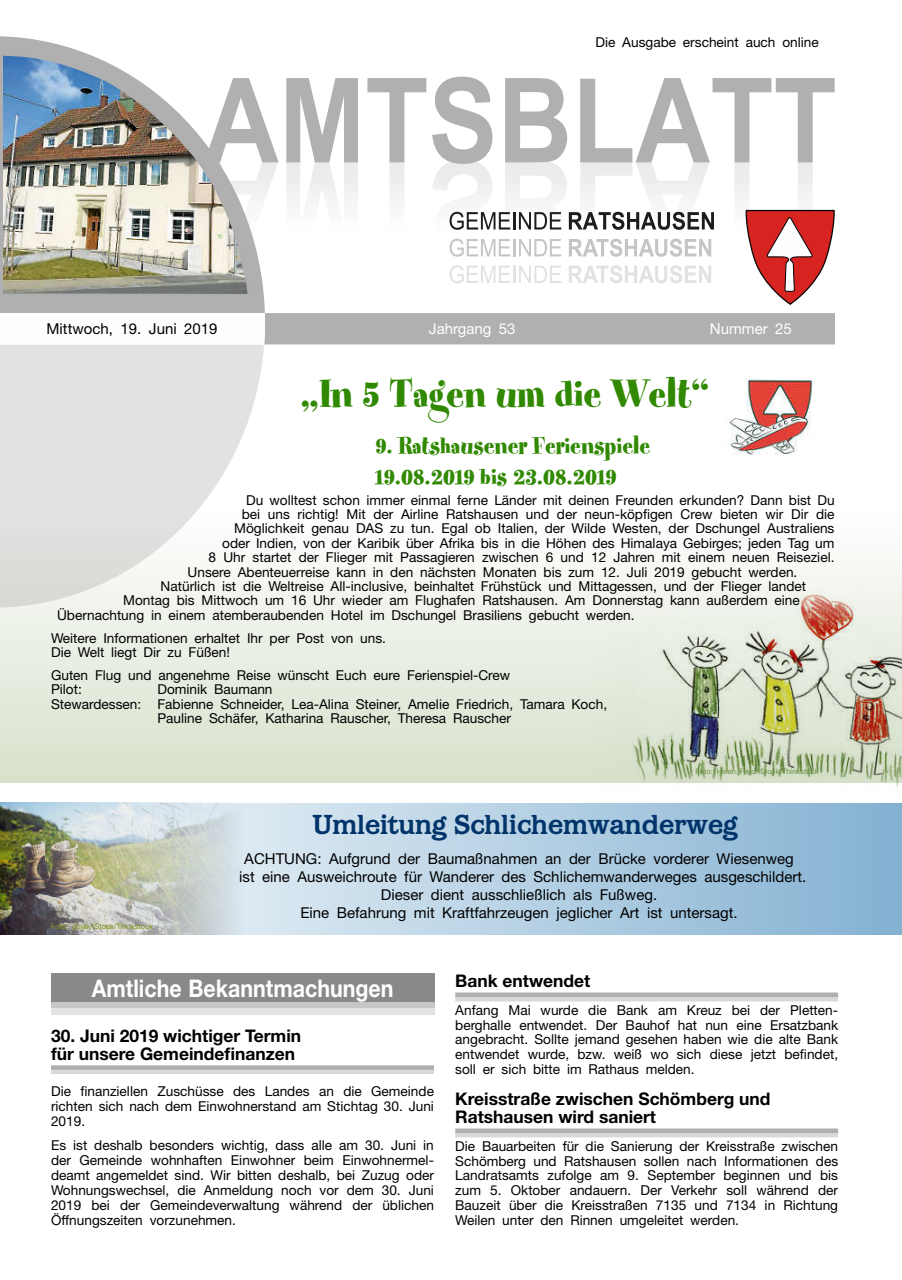
<style>
.page{position:relative;width:902px;height:1280px;background:#fff}
.page>*{position:absolute;margin:0;border:0;box-sizing:border-box;transform-origin:0 0}
.t1{font:45px "Spumoni";color:#308900}
.t2{font:27px/30.8px "Spumoni";color:#308900}
.t3{font:700 27px "Barcelona BQ";color:#00346a}
.t4{font:700 24.3px "Helvetica Neue";color:#fff;scale:.88 1}
.t5{font:700 17.4px/18.6px "Helvetica Neue";color:#000}
.t6{font:15px/18px "Helvetica Neue";color:#000;text-align:center}
.t7{font:15px "Helvetica Neue";color:#fff}
.t8{font:13.65px/14.7px "Helvetica Neue";color:#000;text-align:justify}
.t9{font:7.5px "Helvetica Neue";color:#678e3c}
.t10{font:7.5px "Helvetica Neue";color:#7d9110}
</style>
<div class="page">
<img style="left:389px;top:162px;width:16px;height:38px">
<img style="left:734px;top:162px;width:37px;height:48px">
<svg style="left:265px;top:124px;width:13px;height:38px"></svg>
<svg style="left:286px;top:78px;width:72px;height:84px"></svg>
<svg style="left:367px;top:78px;width:59px;height:84px"></svg>
<svg style="left:432px;top:77px;width:60px;height:87px"></svg>
<svg style="left:505px;top:78px;width:62px;height:84px"></svg>
<svg style="left:580px;top:78px;width:254px;height:84px"></svg>
<svg style="left:0;top:345px;width:264px;height:167px;background:#e4e4e4"></svg>
<svg style="left:0;top:36px;width:265px;height:277px;fill:#b0b0b0"></svg>
<div style="left:264px;top:313px;width:570px;height:31px;background:#b0b0b0"></div>
<svg style="left:745px;top:210px;width:89px;height:95px"></svg>
<svg style="left:449px;top:212px;width:112px;height:18px"></svg>
<svg style="left:568px;top:212px;width:146px;height:18px"></svg>
<svg style="left:449px;top:239px;width:112px;height:18px"></svg>
<svg style="left:569px;top:239px;width:142px;height:18px"></svg>
<svg style="left:449px;top:265px;width:112px;height:18px"></svg>
<svg style="left:569px;top:265px;width:142px;height:18px"></svg>
<img style="left:0;top:53px;width:251px;height:244px">
<svg style="left:242px;top:803px;width:659px;height:132px;background:#b0cde2"></svg>
<svg style="left:0;top:512px;width:901px;height:270px"></svg>
<img style="left:595px;top:585px;width:306px;height:202px">
<div style="left:51px;top:1069px;width:383px;height:5px;background:#d8d8d8"></div>
<div style="left:51px;top:1065px;width:383px;height:5px;background:#afafaf"></div>
<div style="left:51px;top:973px;width:383px;height:29px;background:#898989"></div>
<div style="left:51px;top:1002px;width:383px;height:6px;background:#c6c6c6"></div>
<div style="left:51px;top:1008px;width:383px;height:6px;background:#e3e3e3"></div>
<hr style="left:455px;top:997px;width:383px;height:4px;background:#d8d8d8">
<div style="left:455px;top:992px;width:383px;height:5px;background:#afafaf"></div>
<hr style="left:455px;top:1133px;width:383px;height:4px;background:#d8d8d8">
<div style="left:455px;top:1128px;width:383px;height:5px;background:#afafaf"></div>
<img style="left:728px;top:378px;width:85px;height:77px">
<img style="left:0;top:803px;width:242px;height:132px">
<p class="t8" style="left:595px;top:35px;width:225px">Die Ausgabe erscheint auch online</p>
<p class="t6" style="left:47px;top:320px;width:172px">Mittwoch, 19. Juni 2019</p>
<p class="t7" style="left:709px;top:320px;width:83px">Nummer 25</p>
<h1 class="t1" style="left:300px;top:371px;width:410px">„In 5 Tagen um die Welt“</h1>
<h2 class="t2" style="left:375px;top:432px;width:276px">9. Ratshausener Ferienspiele<br>19.08.2019 bis 23.08.2019</h2>
<p class="t8" style="left:246px;top:492px;width:590px">Du wolltest schon immer einmal ferne Länder mit deinen Freunden erkunden? Dann bist Du</p>
<p class="t8" style="left:242px;top:506px;width:594px">bei uns richtig! Mit der Airline Ratshausen und der neun-köpfigen Crew bieten wir Dir die</p>
<p class="t8" style="left:234px;top:521px;width:601px">Möglichkeit genau DAS zu tun. Egal ob Italien, der Wilde Westen, der Dschungel Australiens</p>
<p class="t8" style="left:222px;top:535px;width:613px">oder Indien, von der Karibik über Afrika bis in die Höhen des Himalaya Gebirges; jeden Tag um</p>
<p class="t8" style="left:209px;top:550px;width:627px">8 Uhr startet der Flieger mit Passagieren zwischen 6 und 12 Jahren mit einem neuen Reiseziel.</p>
<p class="t8" style="left:188px;top:564px;width:611px">Unsere Abenteuerreise kann in den nächsten Monaten bis zum 12. Juli 2019 gebucht werden.</p>
<p class="t8" style="left:161px;top:578px;width:647px">Natürlich ist die Weltreise All-inclusive, beinhaltet Frühstück und Mittagessen, und der Flieger landet</p>
<p class="t8" style="left:123px;top:593px;width:678px">Montag bis Mittwoch um 16 Uhr wieder am Flughafen Ratshausen. Am Donnerstag kann außerdem eine</p>
<p class="t8" style="left:57px;top:607px;width:579px">Übernachtung in einem atemberaubenden Hotel im Dschungel Brasiliens gebucht werden.</p>
<p class="t8" style="left:51px;top:630px;width:336px">Weitere Informationen erhaltet Ihr per Post von uns.<br>Die Welt liegt Dir zu Füßen!</p>
<p class="t8" style="left:51px;top:668px;width:460px">Guten Flug und angenehme Reise wünscht Euch eure Ferienspiel-Crew<br>Pilot:</p>
<p class="t7" style="left:429px;top:320px;width:88px">Jahrgang 53</p>
<p class="t8" style="left:157px;top:682px;width:117px">Dominik Baumann</p>
<p class="t8" style="left:51px;top:696px;width:557px">Stewardessen: Fabienne Schneider, Lea-Alina Steiner, Amelie Friedrich, Tamara Koch,</p>
<p class="t8" style="left:157px;top:711px;width:355px">Pauline Schäfer, Katharina Rauscher, Theresa Rauscher</p>
<p class="t9" style="left:695px;top:766px;width:124px">Foto: Helen Field/iStock/Thinkstock</p>
<p class="t10" style="left:51px;top:921px;width:103px">Foto: gojak/iStock/Thinkstock</p>
<h2 class="t3" style="left:313px;top:808px;width:426px">Umleitung Schlichemwanderweg</h2>
<p class="t6" style="left:239px;top:850px;width:568px">ACHTUNG: Aufgrund der Baumaßnahmen an der Brücke vorderer Wiesenweg ist eine Ausweichroute für Wanderer des Schlichemwanderweges ausgeschildert.<br>Dieser dient ausschließlich als Fußweg.<br>Eine Befahrung mit Kraftfahrzeugen jeglicher Art ist untersagt.</p>
<h3 class="t4" style="left:92px;top:973px;width:344px">Amtliche Bekanntmachungen</h3>
<p class="t5" style="left:51px;top:1026px;width:252px">30. Juni 2019 wichtiger Termin für unsere Gemeindefinanzen</p>
<p class="t8" style="left:51px;top:1084px;width:384px">Die finanziellen Zuschüsse des Landes an die Gemeinde richten sich nach dem Einwohnerstand am Stichtag 30. Juni 2019.</p>
<p class="t8" style="left:51px;top:1137px;width:384px">Es ist deshalb besonders wichtig, dass alle am 30. Juni in der Gemeinde wohnhaften Einwohner beim Einwohnermel&shy;deamt angemeldet sind. Wir bitten deshalb, bei Zuzug oder Wohnungswechsel, die Anmeldung noch vor dem 30. Juni 2019 bei der Gemeindeverwaltung während der üblichen Öffnungszeiten vorzunehmen.</p>
<p class="t5" style="left:455px;top:971px;width:137px">Bank entwendet</p>
<p class="t8" style="left:455px;top:1002px;width:384px">Anfang Mai wurde die Bank am Kreuz bei der Pletten&shy;berghalle entwendet. Der Bauhof hat nun eine Ersatzbank angebracht. Sollte jemand gesehen haben wie die alte Bank entwendet wurde, bzw. weiß wo sich diese jetzt befindet, soll er sich bitte im Rathaus melden.</p>
<p class="t5" style="left:455px;top:1089px;width:317px">Kreisstraße zwischen Schömberg und<br>Ratshausen wird saniert</p>
<p class="t8" style="left:455px;top:1138px;width:384px">Die Bauarbeiten für die Sanierung der Kreisstraße zwischen Schömberg und Ratshausen sollen nach Informationen des Landratsamts zufolge am 9. September beginnen und bis zum 5. Oktober andauern. Der Verkehr soll während der Bauzeit über die Kreisstraßen 7135 und 7134 in Richtung Weilen unter den Rinnen umgeleitet werden.</p>
</div>
